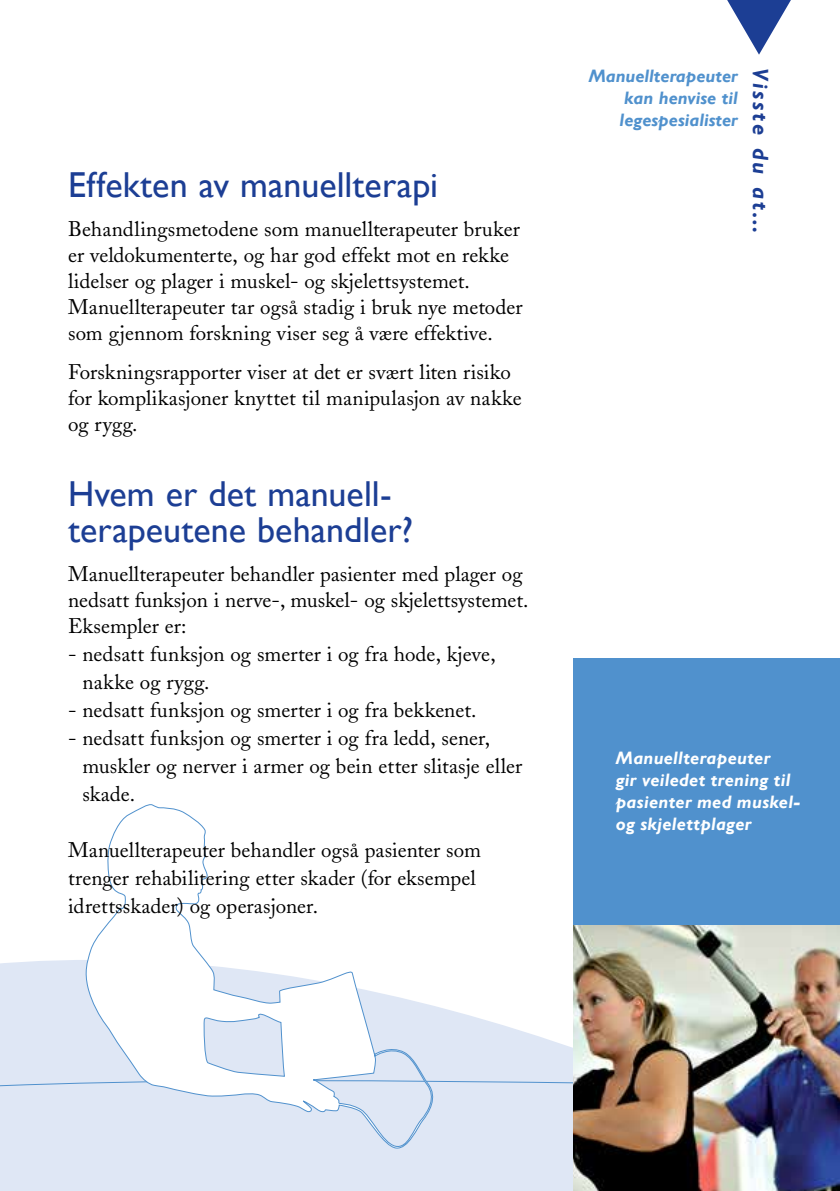
<style>
.page{position:relative;width:840px;height:1191px;background:#fff}
.page>*{position:absolute;margin:0;border:0;box-sizing:border-box;transform-origin:0 0}
.t1{font:36px/36px "Gill Sans";color:#1c3e94}
.t2{font:italic 700 22px "Gill Sans";letter-spacing:.125em;color:#1c3e94}
.t3{font:21px/26px "Adobe Caslon";color:#000}
.t4{font:italic 700 18px/22px "Gill Sans";letter-spacing:.015em;color:#fff}
.t5{font:italic 700 18px/22px "Gill Sans";color:#5091cd;text-align:justify}
</style>
<div class="page">
<svg style="left:0;top:960px;width:573px;height:231px;fill:#dfe7f5"></svg>
<svg style="left:0;top:1069px;width:573px;height:24px;background:#d8e3f3"></svg>
<svg style="left:727px;top:0;width:63px;height:55px"></svg>
<svg style="left:84px;top:804px;width:354px;height:346px"></svg>
<img style="left:573px;top:924px;width:266px;height:267px">
<div style="left:573px;top:658px;width:266px;height:266px;background:#5091cd"></div>
<h1 class="t1" style="left:68px;top:167px;width:371px">Effekten av manuellterapi</h1>
<p class="t3" style="left:68px;top:216px;width:456px">Behandlingsmetodene som manuellterapeuter bruker er veldokumenterte, og har god effekt mot en rekke lidelser og plager i muskel- og skjelettsystemet.<br>Manuellterapeuter tar også stadig i bruk nye metoder som gjennom forskning viser seg å være effektive.</p>
<p class="t3" style="left:68px;top:359px;width:455px">Forskningsrapporter viser at det er svært liten risiko for komplikasjoner knyttet til manipulasjon av nakke og rygg.</p>
<h1 class="t1" style="left:68px;top:476px;width:346px">Hvem er det manuell&shy;terapeutene behandler?</h1>
<p class="t3" style="left:68px;top:561px;width:462px">Manuellterapeuter behandler pasienter med plager og nedsatt funksjon i nerve-, muskel- og skjelettsystemet.<br>Eksempler er:</p>
<p class="t3" style="left:82px;top:640px;width:414px;line-height:28px;text-indent:-14px">- nedsatt funksjon og smerter i og fra hode, kjeve, nakke og rygg.</p>
<p class="t3" style="left:68px;top:697px;width:409px">- nedsatt funksjon og smerter i og fra bekkenet.</p>
<p class="t3" style="left:82px;top:724px;width:441px;line-height:28px;text-indent:-14px">- nedsatt funksjon og smerter i og fra ledd, sener, muskler og nerver i armer og bein etter slitasje eller skade.</p>
<p class="t3" style="left:68px;top:836px;width:414px;line-height:28px">Manuellterapeuter behandler også pasienter som trenger rehabilitering etter skader (for eksempel idrettsskader) og operasjoner.</p>
<p class="t5" style="left:619px;top:65px;width:120px;text-indent:-31px">Manuellterapeuter kan henvise til legespesialister</p>
<p class="t2" style="left:772px;top:68px;width:168px;rotate:90deg">Visste du at…</p>
<p class="t4" style="left:615px;top:748px;width:186px">Manuellterapeuter<br>gir veiledet trening til pasienter med muskel&shy;og skjelettplager</p>
</div>
